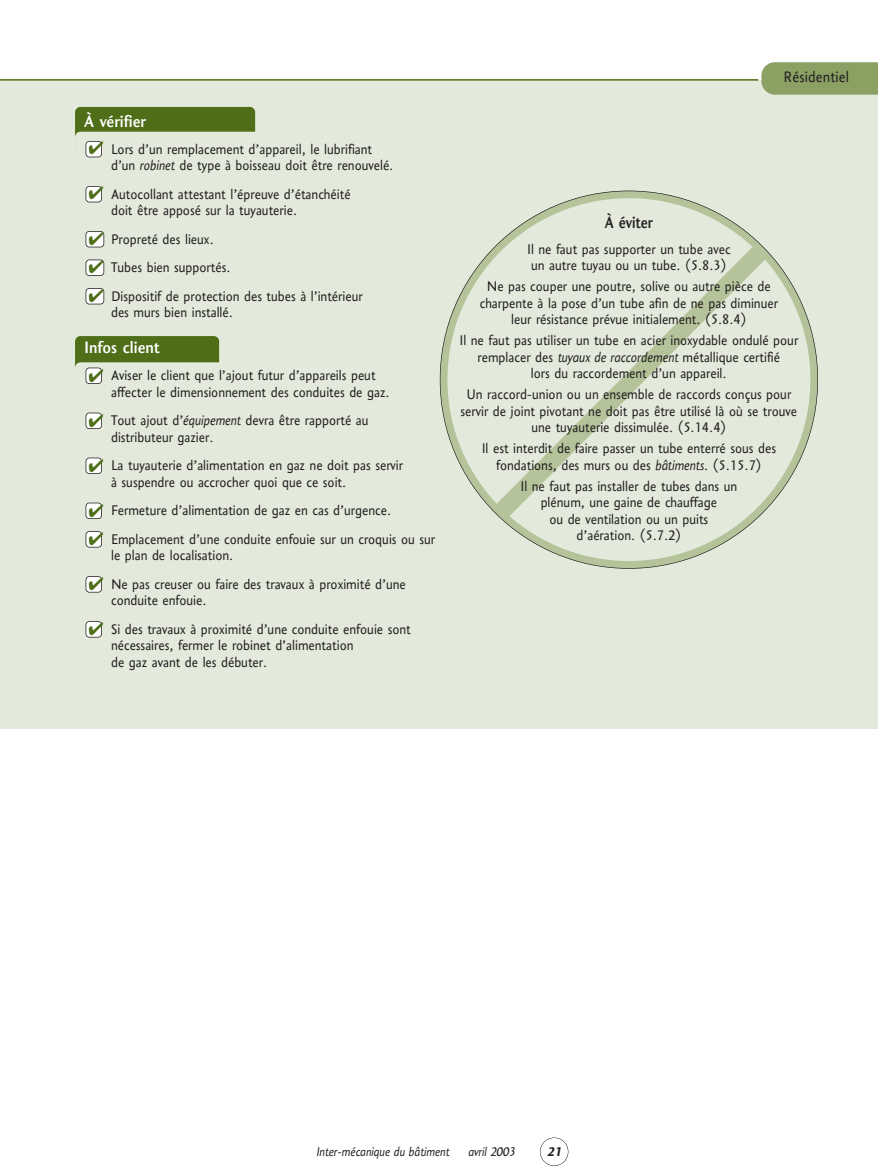
<style>
.page{position:relative;width:878px;height:1175px;background:#fff}
.page>*{position:absolute;margin:0;border:0;box-sizing:border-box;transform-origin:0 0}
.t1{font:19.5px "CMMTQ Medium";color:#fff}
.t2{font:19.5px "CMMTQ Medium";color:#231f20;scale:.9 1}
.t3{font:18px "CMMTQ";letter-spacing:.01em;color:#231f20}
.t4{font:16.5px/16.5px "CMMTQ";color:#231f20}
.t5{font:15px "CMMTQ Italic";color:#231f20}
.t6{font:italic 15px "CMMTQ Bold";color:#231f20}
.s1{color:#4e6e18}
.s2{font-family:"CMMTQ Italic"}
</style>
<div class="page">
<div style="left:540px;top:1137px;width:28px;height:29px;border:1px solid #231f20;border-radius:50%"></div>
<div style="left:0;top:81px;width:878px;height:648px;background:#e4eadb"></div>
<hr style="left:0;top:79px;width:758px;height:2px;background:#4e6e18">
<svg style="left:761px;top:62px;width:117px;height:33px;background:#8fa368"></svg>
<div style="left:75px;top:107px;width:180px;height:47px;background:#4e6e18;border-radius:5px"></div>
<div style="left:75px;top:132px;width:198px;height:50px;background:#e4eadb;border-radius:5px"></div>
<div style="left:75px;top:336px;width:144px;height:35px;background:#4e6e18;border-radius:5px"></div>
<div style="left:75px;top:362px;width:162px;height:31px;background:#e4eadb;border-radius:5px"></div>
<div style="left:86px;top:621px;width:16px;height:16px;background:#fff;border-radius:3px"></div>
<div style="left:86px;top:621px;width:16px;height:16px;border:2px solid #231f20;border-radius:4px"></div>
<div style="left:86px;top:576px;width:16px;height:16px;background:#fff;border-radius:3px"></div>
<div style="left:86px;top:576px;width:16px;height:16px;border:2px solid #231f20;border-radius:4px"></div>
<div style="left:86px;top:531px;width:16px;height:16px;background:#fff;border-radius:3px"></div>
<div style="left:86px;top:531px;width:16px;height:16px;border:2px solid #231f20;border-radius:4px"></div>
<div style="left:86px;top:503px;width:16px;height:15px;background:#fff;border-radius:3px"></div>
<div style="left:86px;top:502px;width:16px;height:17px;border:2px solid #231f20;border-radius:4px"></div>
<div style="left:86px;top:458px;width:16px;height:15px;background:#fff;border-radius:3px"></div>
<div style="left:86px;top:457px;width:16px;height:17px;border:2px solid #231f20;border-radius:4px"></div>
<div style="left:86px;top:413px;width:16px;height:15px;background:#fff;border-radius:3px"></div>
<div style="left:86px;top:412px;width:16px;height:17px;border:2px solid #231f20;border-radius:4px"></div>
<div style="left:86px;top:368px;width:16px;height:15px;background:#fff;border-radius:3px"></div>
<div style="left:86px;top:367px;width:16px;height:17px;border:2px solid #231f20;border-radius:4px"></div>
<div style="left:86px;top:288px;width:18px;height:16px;background:#fff;border-radius:3px"></div>
<div style="left:86px;top:288px;width:18px;height:16px;border:2px solid #231f20;border-radius:4px"></div>
<div style="left:86px;top:260px;width:18px;height:15px;background:#fff;border-radius:3px"></div>
<div style="left:86px;top:259px;width:18px;height:17px;border:2px solid #231f20;border-radius:4px"></div>
<div style="left:86px;top:231px;width:18px;height:16px;background:#fff;border-radius:3px"></div>
<div style="left:86px;top:231px;width:18px;height:16px;border:2px solid #231f20;border-radius:4px"></div>
<div style="left:86px;top:186px;width:16px;height:16px;background:#fff;border-radius:3px"></div>
<div style="left:86px;top:186px;width:16px;height:16px;border:2px solid #231f20;border-radius:4px"></div>
<div style="left:86px;top:141px;width:16px;height:16px;background:#fff;border-radius:3px"></div>
<div style="left:86px;top:141px;width:16px;height:16px;border:2px solid #231f20;border-radius:4px"></div>
<svg style="left:440px;top:190px;width:378px;height:378px"></svg>
<svg style="left:476px;top:228px;width:308px;height:308px"></svg>
<p class="t1" style="left:84px;top:114px;width:63px">À vérifier</p>
<p class="t4" style="left:111px;top:142px;width:284px;text-indent:-23px"><span class="s1">✔</span> Lors d’un remplacement d’appareil, le lubrifiant d’un <span class="s2">robinet</span> de type à boisseau doit être renouvelé.</p>
<p class="t4" style="left:111px;top:187px;width:241px;text-indent:-23px"><span class="s1">✔</span> Autocollant attestant l’épreuve d’étanchéité doit être apposé sur la tuyauterie.</p>
<p class="t4" style="left:88px;top:232px;width:127px"><span class="s1">✔</span> Propreté des lieux.</p>
<p class="t4" style="left:88px;top:260px;width:143px"><span class="s1">✔</span> Tubes bien supportés.</p>
<p class="t4" style="left:111px;top:289px;width:253px;text-indent:-23px"><span class="s1">✔</span> Dispositif de protection des tubes à l’intérieur des murs bien installé.</p>
<p class="t1" style="left:84px;top:341px;width:77px">Infos client</p>
<p class="t4" style="left:111px;top:368px;width:280px;text-indent:-23px"><span class="s1">✔</span> Aviser le client que l’ajout futur d’appareils peut affecter le dimensionnement des conduites de gaz.</p>
<p class="t4" style="left:111px;top:413px;width:259px;text-indent:-23px"><span class="s1">✔</span> Tout ajout d’<span class="s2">équipement</span> devra être rapporté au distributeur gazier.</p>
<p class="t4" style="left:111px;top:458px;width:293px;text-indent:-23px"><span class="s1">✔</span> La tuyauterie d’alimentation en gaz ne doit pas servir à suspendre ou accrocher quoi que ce soit.</p>
<p class="t4" style="left:88px;top:503px;width:304px"><span class="s1">✔</span> Fermeture d’alimentation de gaz en cas d’urgence.</p>
<p class="t4" style="left:111px;top:532px;width:325px;text-indent:-23px"><span class="s1">✔</span> Emplacement d’une conduite enfouie sur un croquis ou sur le plan de localisation.</p>
<p class="t4" style="left:111px;top:577px;width:296px;text-indent:-23px"><span class="s1">✔</span> Ne pas creuser ou faire des travaux à proximité d’une conduite enfouie.</p>
<p class="t4" style="left:111px;top:622px;width:301px;text-indent:-23px"><span class="s1">✔</span> Si des travaux à proximité d’une conduite enfouie sont nécessaires, fermer le robinet d’alimentation<br>de gaz avant de les débuter.</p>
<p class="t3" style="left:783px;top:71px;width:67px">Résidentiel</p>
<p class="t2" style="left:604px;top:216px;width:55px">À éviter</p>
<p class="t4" style="left:527px;top:242px;width:205px">Il ne faut pas supporter un tube avec un autre tuyau ou un tube. (5.8.3)</p>
<p class="t4" style="left:479px;top:279px;width:300px;text-align:center">Ne pas couper une poutre, solive ou autre pièce de charpente à la pose d’un tube afin de ne pas diminuer leur résistance prévue initialement. (5.8.4)</p>
<p class="t4" style="left:459px;top:333px;width:340px;text-align:center">Il ne faut pas utiliser un tube en acier inoxydable ondulé pour remplacer des <span class="s2">tuyaux de raccordement</span> métallique certifié<br>lors du raccordement d’un appareil.</p>
<p class="t4" style="left:460px;top:387px;width:338px;text-align:center">Un raccord-union ou un ensemble de raccords conçus pour servir de joint pivotant ne doit pas être utilisé là où se trouve une tuyauterie dissimulée. (5.14.4)</p>
<p class="t4" style="left:481px;top:441px;width:296px;text-align:center">Il est interdit de faire passer un tube enterré sous des fondations, des murs ou des <span class="s2">bâtiments</span>. (5.15.7)</p>
<p class="t4" style="left:520px;top:479px;width:218px;text-align:center">Il ne faut pas installer de tubes dans un plénum, une gaine de chauffage<br>ou de ventilation ou un puits d’aération. (5.7.2)</p>
<p class="t5" style="left:316px;top:1146px;width:135px">Inter-mécanique du bâtiment</p>
<p class="t5" style="left:468px;top:1146px;width:49px">avril 2003</p>
<p class="t6" style="left:547px;top:1146px;width:16px">21</p>
</div>
